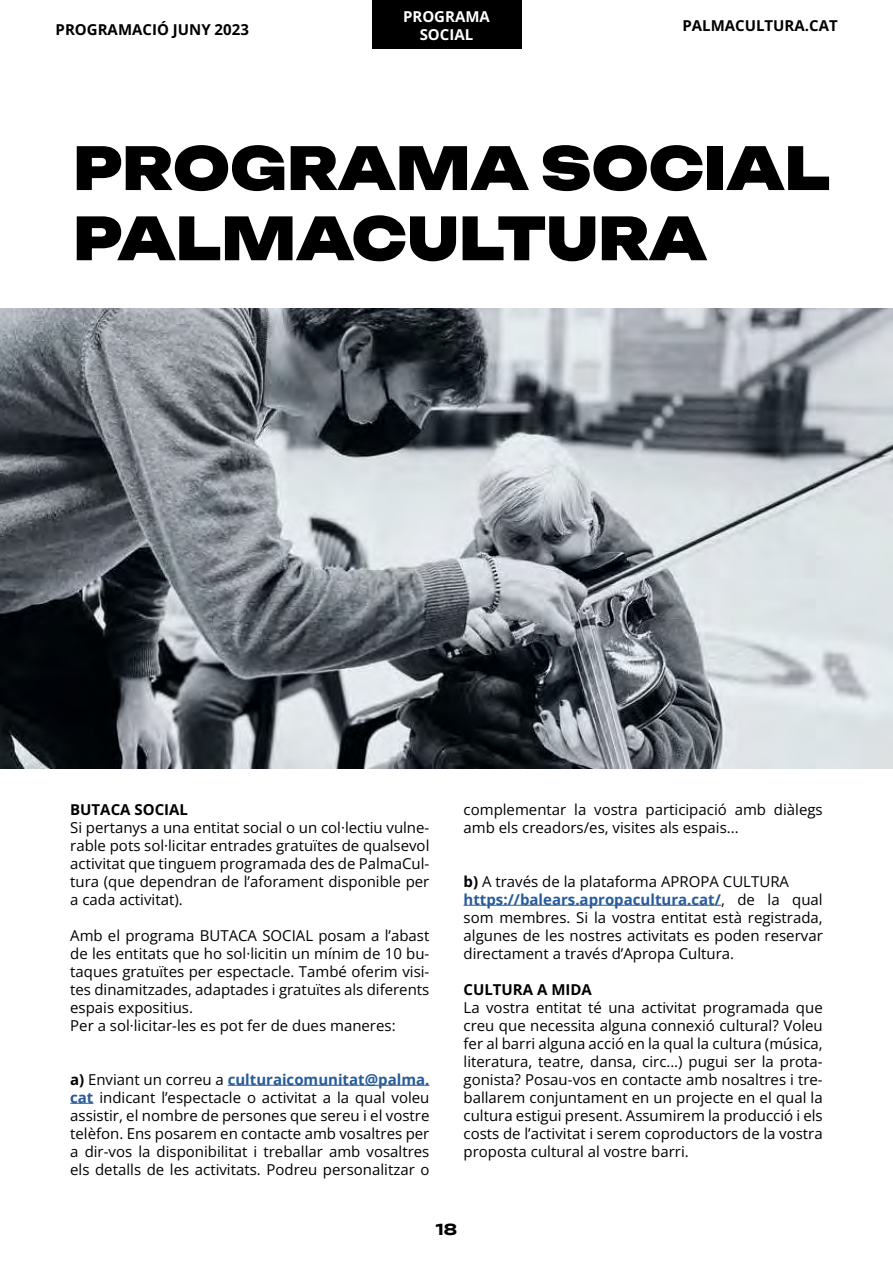
<style>
.page{position:relative;width:893px;height:1263px;background:#fff}
.page>*{position:absolute;margin:0;border:0;box-sizing:border-box;transform-origin:0 0}
.t1{font:900 58.5px/70.2px "Unbounded";color:#000}
.t2{font:15px/18px "Open Sans";color:#000;text-align:justify}
.t3{font:700 15px "Open Sans";color:#000}
.t4{font:700 15px/18px "Open Sans";color:#fff;text-align:center}
.t5{font:700 15px "Unbounded";color:#000}
.s1{font-weight:700}
.s2{font-weight:700;color:#275b9b}
</style>
<div class="page">
<img style="left:0;top:309px;width:893px;height:460px">
<div style="left:372px;top:0;width:149px;height:48px;background:#000"></div>
<hr style="left:228px;top:1085px;width:201px;height:1px;background:#275b9b">
<svg style="left:70px;top:1103px;width:23px;height:1px"></svg>
<hr style="left:464px;top:905px;width:257px;height:1px;background:#275b9b">
<p class="t4" style="left:403px;top:7px;width:88px">PROGRAMA<br>SOCIAL</p>
<p class="t3" style="left:56px;top:19px;width:195px">PROGRAMACIÓ JUNY 2023</p>
<p class="t3" style="left:682px;top:15px;width:157px">PALMACULTURA.CAT</p>
<h1 class="t1" style="left:73px;top:129px;width:758px">PROGRAMA SOCIAL<br>PALMACULTURA</h1>
<p class="t3" style="left:70px;top:799px;width:119px">BUTACA SOCIAL</p>
<p class="t2" style="left:70px;top:818px;width:361px">Si pertanys a una entitat social o un col·lectiu vulne&shy;rable pots sol·licitar entrades gratuïtes de qualsevol activitat que tinguem programada des de PalmaCul&shy;tura (que dependran de l’aforament disponible per a cada activitat).</p>
<p class="t2" style="left:70px;top:926px;width:361px;text-align:left">Amb el programa BUTACA SOCIAL posam a l’abast de les entitats que ho sol·licitin un mínim de 10 bu&shy;taques gratuïtes per espectacle. També oferim visi&shy;tes dinamitzades, adaptades i gratuïtes als diferents espais expositius.<br>Per a sol·licitar-les es pot fer de dues maneres:</p>
<p class="t2" style="left:70px;top:1070px;width:361px"><span class="s1">a)</span> Enviant un correu a <span class="s2">culturaicomunitat@palma. cat</span> indicant l’espectacle o activitat a la qual voleu assistir, el nombre de persones que sereu i el vostre telèfon. Ens posarem en contacte amb vosaltres per a dir-vos la disponibilitat i treballar amb vosaltres els detalls de les activitats. Podreu personalitzar o</p>
<p class="t2" style="left:464px;top:800px;width:361px">complementar la vostra participació amb diàlegs amb els creadors/es, visites als espais...</p>
<p class="t2" style="left:464px;top:872px;width:361px;text-align:left"><span class="s1">b)</span> A través de la plataforma APROPA CULTURA <span class="s2">https://balears.apropacultura.cat/</span>, de la qual som membres. Si la vostra entitat està registrada, algunes de les nostres activitats es poden reservar directament a través d’Apropa Cultura.</p>
<p class="t3" style="left:464px;top:979px;width:130px">CULTURA A MIDA</p>
<p class="t2" style="left:464px;top:998px;width:361px">La vostra entitat té una activitat programada que creu que necessita alguna connexió cultural? Voleu fer al barri alguna acció en la qual la cultura (música, literatura, teatre, dansa, circ…) pugui ser la prota&shy;gonista? Posau-vos en contacte amb nosaltres i tre&shy;ballarem conjuntament en un projecte en el qual la cultura estigui present. Assumirem la producció i els costs de l’activitat i serem coproductors de la vostra proposta cultural al vostre barri.</p>
<p class="t5" style="left:436px;top:1217px;width:23px">18</p>
</div>
